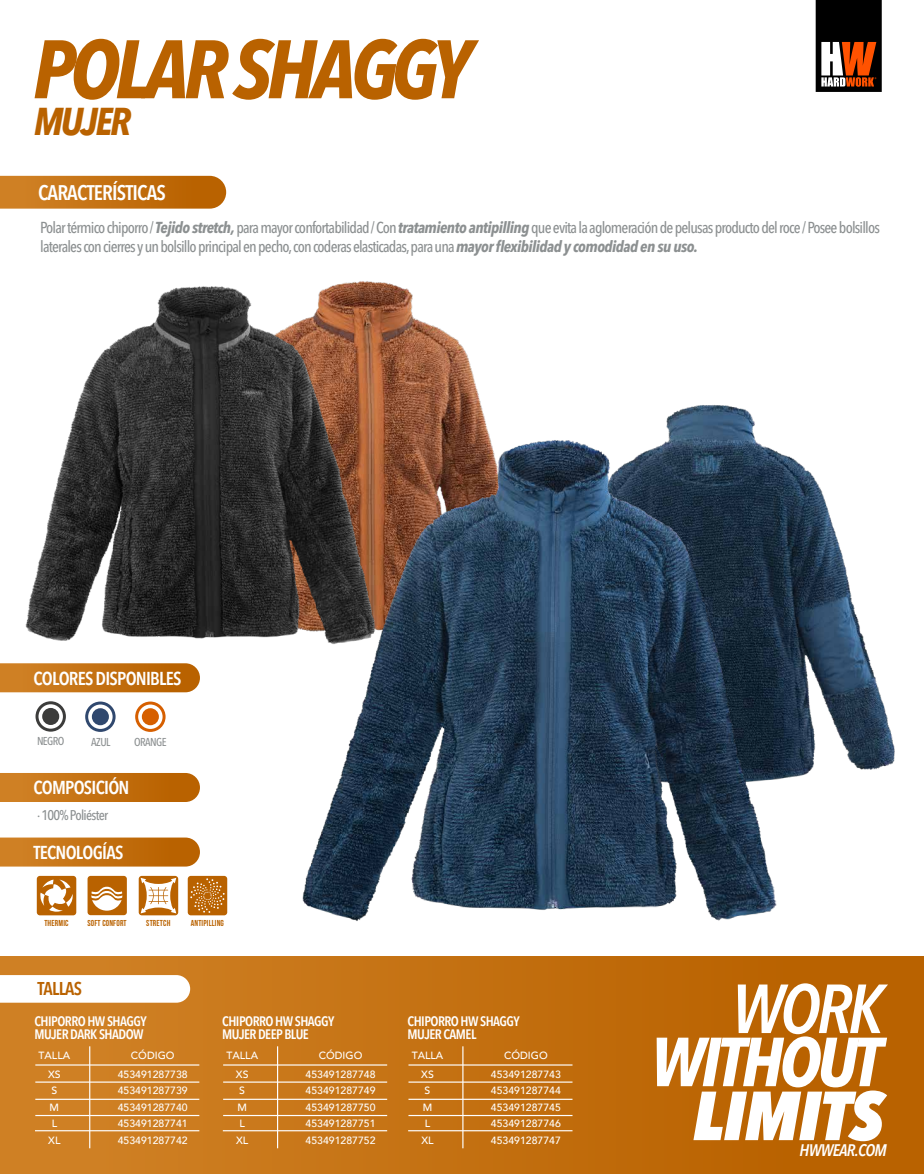
<style>
.page{position:relative;width:924px;height:1174px;background:#fff}
.page>*{position:absolute;margin:0;border:0;box-sizing:border-box;transform-origin:0 0}
.t1{font:italic 700 condensed 81.9px "Avenir Next LT Pro";letter-spacing:-.06em;color:#b96200}
.t2{font:italic 700 condensed 68.51px "Avenir Next LT Pro";letter-spacing:-.05em;color:#fff}
.t3{font:italic 800 condensed 68.51px "Avenir Next LT Pro";letter-spacing:-.01em;color:#fff}
.t4{font:italic 600 condensed 68.51px "Avenir Next LT Pro";color:#fff}
.t5{font:italic 700 condensed 38.41px "Avenir Next LT Pro";letter-spacing:-.06em;color:#b96200}
.t6{font:600 condensed 21px "Avenir Next LT Pro";letter-spacing:-.04em;color:#fff}
.t7{font:600 condensed 18.55px "Avenir Next LT Pro";letter-spacing:-.04em;color:#fff}
.t8{font:600 condensed 18.38px "Avenir Next LT Pro";letter-spacing:-.04em;color:#b96200}
.t9{font:italic 600 condensed 16.62px "Avenir Next LT Pro";letter-spacing:-.04em;color:#fff}
.t10{font:500 condensed 15.75px/18.9px "Avenir Next LT Pro";letter-spacing:-.05em;color:#8c9091}
.t11{font:500 condensed 14px "Avenir Next LT Pro";letter-spacing:-.05em;color:#8c9091}
.t12{font:600 condensed 13.65px/13.1px "Avenir Next LT Pro";letter-spacing:-.04em;color:#fff}
.t13{font:500 condensed 11.38px "Avenir Next LT Pro";letter-spacing:-.05em;color:#8c9091}
.t14{font:500 10.5px/16.4px "Avenir";color:#fff;text-align:center}
.t15{font:8.66px "Bebas Neue";letter-spacing:.02em;color:#b96200}
.t16{font:8.58px "Bebas Neue";letter-spacing:.02em;color:#b96200}
.s1{font-weight:700;font-style:italic}
</style>
<div class="page">
<div style="left:0;top:956px;width:923px;height:218px;background:linear-gradient(to right,#d18429,#b65e00)"></div>
<svg style="left:815px;top:0;width:66px;height:92px;background:#4d3022"></svg>
<svg style="left:0;top:176px;width:226px;height:33px;background:#c57417"></svg>
<svg style="left:0;top:663px;width:200px;height:29px;background:#c57417"></svg>
<svg style="left:135px;top:702px;width:30px;height:30px"></svg>
<div style="left:142px;top:708px;width:17px;height:17px;background:#d65f00;border-radius:50%"></div>
<svg style="left:0;top:773px;width:200px;height:29px;background:#c47215"></svg>
<svg style="left:0;top:838px;width:200px;height:29px;background:#c57418"></svg>
<svg style="left:0;top:975px;width:190px;height:28px"></svg>
<svg style="left:35px;top:701px;width:31px;height:31px"></svg>
<div style="left:42px;top:708px;width:17px;height:17px;background:#3c3c3b;border-radius:50%"></div>
<svg style="left:85px;top:702px;width:30px;height:30px"></svg>
<div style="left:92px;top:708px;width:17px;height:17px;background:#30486e;border-radius:50%"></div>
<div style="left:37px;top:876px;width:39px;height:39px;background:#b96200;border-radius:3px"></div>
<svg style="left:40px;top:880px;width:33px;height:32px"></svg>
<div style="left:139px;top:876px;width:39px;height:39px;background:#b96200;border-radius:3px"></div>
<svg style="left:141px;top:878px;width:35px;height:35px"></svg>
<div style="left:188px;top:876px;width:39px;height:39px;background:#b96200;border-radius:3px"></div>
<svg style="left:190px;top:878px;width:35px;height:35px"></svg>
<hr style="left:35px;top:1064px;width:164px;height:2px;background:#fff">
<hr style="left:35px;top:1081px;width:164px;height:2px;background:#fff">
<hr style="left:35px;top:1099px;width:164px;height:1px;background:#fff">
<hr style="left:35px;top:1115px;width:164px;height:1px;background:#fff">
<hr style="left:35px;top:1130px;width:164px;height:1px;background:#fff">
<hr style="left:89px;top:1046px;width:1px;height:102px;background:#fff">
<hr style="left:223px;top:1064px;width:164px;height:2px;background:#fff">
<hr style="left:223px;top:1081px;width:164px;height:2px;background:#fff">
<hr style="left:223px;top:1099px;width:164px;height:1px;background:#fff">
<hr style="left:223px;top:1115px;width:164px;height:1px;background:#fff">
<hr style="left:223px;top:1130px;width:164px;height:1px;background:#fff">
<hr style="left:277px;top:1046px;width:1px;height:102px;background:#fff">
<hr style="left:408px;top:1064px;width:164px;height:2px;background:#fff">
<hr style="left:408px;top:1081px;width:164px;height:2px;background:#fff">
<hr style="left:408px;top:1099px;width:164px;height:1px;background:#fff">
<hr style="left:408px;top:1115px;width:164px;height:1px;background:#fff">
<hr style="left:408px;top:1130px;width:164px;height:1px;background:#fff">
<hr style="left:462px;top:1046px;width:1px;height:102px;background:#fff">
<div style="left:87px;top:876px;width:40px;height:39px;background:#b96200;border-radius:3px"></div>
<svg style="left:91px;top:887px;width:31px;height:24px"></svg>
<img style="left:392px;top:284px;width:94px;height:137px">
<img style="left:25px;top:281px;width:367px;height:360px">
<img style="left:666px;top:405px;width:229px;height:372px">
<img style="left:282px;top:421px;width:514px;height:500px">
<h1 class="t1" style="left:33px;top:19px;width:440px">POLAR SHAGGY</h1>
<h3 class="t5" style="left:34px;top:98px;width:98px">MUJER</h3>
<h3 class="t6" style="left:38px;top:180px;width:129px">CARACTERÍSTICAS</h3>
<p class="t10" style="left:40px;top:218px;width:841px">Polar térmico chiporro / <span class="s1">Tejido stretch,</span> para mayor confortabilidad / Con <span class="s1">tratamiento antipilling</span> que evita la aglomeración de pelusas producto del roce / Posee bolsillos laterales con cierres y un bolsillo principal en pecho,con coderas elasticadas,para una <span class="s1">mayor flexibilidad y comodidad en su uso.</span></p>
<p class="t7" style="left:33px;top:667px;width:149px">COLORES DISPONIBLES</p>
<p class="t13" style="left:37px;top:734px;width:29px">NEGRO</p>
<p class="t13" style="left:91px;top:735px;width:21px">AZUL</p>
<p class="t13" style="left:134px;top:735px;width:34px">ORANGE</p>
<p class="t7" style="left:33px;top:777px;width:97px">COMPOSICIÓN</p>
<p class="t11" style="left:37px;top:806px;width:73px">· 100% Poliéster</p>
<p class="t7" style="left:33px;top:841px;width:91px">TECNOLOGÍAS</p>
<p class="t16" style="left:87px;top:918px;width:41px">SOFT CONFORT</p>
<p class="t15" style="left:44px;top:918px;width:26px">THERMIC</p>
<p class="t15" style="left:146px;top:918px;width:26px">STRETCH</p>
<p class="t15" style="left:191px;top:918px;width:35px">ANTIPILLING</p>
<p class="t8" style="left:37px;top:978px;width:46px">TALLAS</p>
<p class="t12" style="left:34px;top:1015px;width:114px">CHIPORRO HW SHAGGY<br>MUJER DARK SHADOW</p>
<p class="t14" style="left:39px;top:1045px;width:33px;line-height:18.8px">TALLA<br>XS</p>
<p class="t14" style="left:48px;top:1082px;width:14px">S<br>M<br>L<br>XL</p>
<p class="t14" style="left:118px;top:1045px;width:71px;line-height:18.8px">CÓDIGO<br>453491287738</p>
<p class="t14" style="left:118px;top:1082px;width:71px;text-align:justify">453491287739<br>453491287740<br>453491287741<br>453491287742</p>
<p class="t12" style="left:222px;top:1015px;width:114px">CHIPORRO HW SHAGGY<br>MUJER DEEP BLUE</p>
<p class="t14" style="left:226px;top:1045px;width:33px;line-height:18.8px">TALLA<br>XS</p>
<p class="t14" style="left:236px;top:1082px;width:14px">S<br>M<br>L<br>XL</p>
<p class="t14" style="left:305px;top:1045px;width:71px;line-height:18.8px">CÓDIGO<br>453491287748</p>
<p class="t14" style="left:305px;top:1082px;width:71px;text-align:justify">453491287749<br>453491287750<br>453491287751<br>453491287752</p>
<p class="t12" style="left:407px;top:1015px;width:114px">CHIPORRO HW SHAGGY<br>MUJER CAMEL</p>
<p class="t14" style="left:411px;top:1045px;width:33px;line-height:18.8px">TALLA<br>XS</p>
<p class="t14" style="left:421px;top:1082px;width:14px">S<br>M<br>L<br>XL</p>
<p class="t14" style="left:490px;top:1045px;width:71px;line-height:18.8px">CÓDIGO<br>453491287743</p>
<p class="t14" style="left:490px;top:1082px;width:71px;text-align:justify">453491287744<br>453491287745<br>453491287746<br>453491287747</p>
<h2 class="t4" style="left:731px;top:967px;width:154px">WORK</h2>
<h2 class="t2" style="left:650px;top:1020px;width:233px">WITHOUT</h2>
<h2 class="t3" style="left:692px;top:1073px;width:192px">LIMITS</h2>
<p class="t9" style="left:799px;top:1140px;width:89px">HWWEAR.COM</p>
</div>
